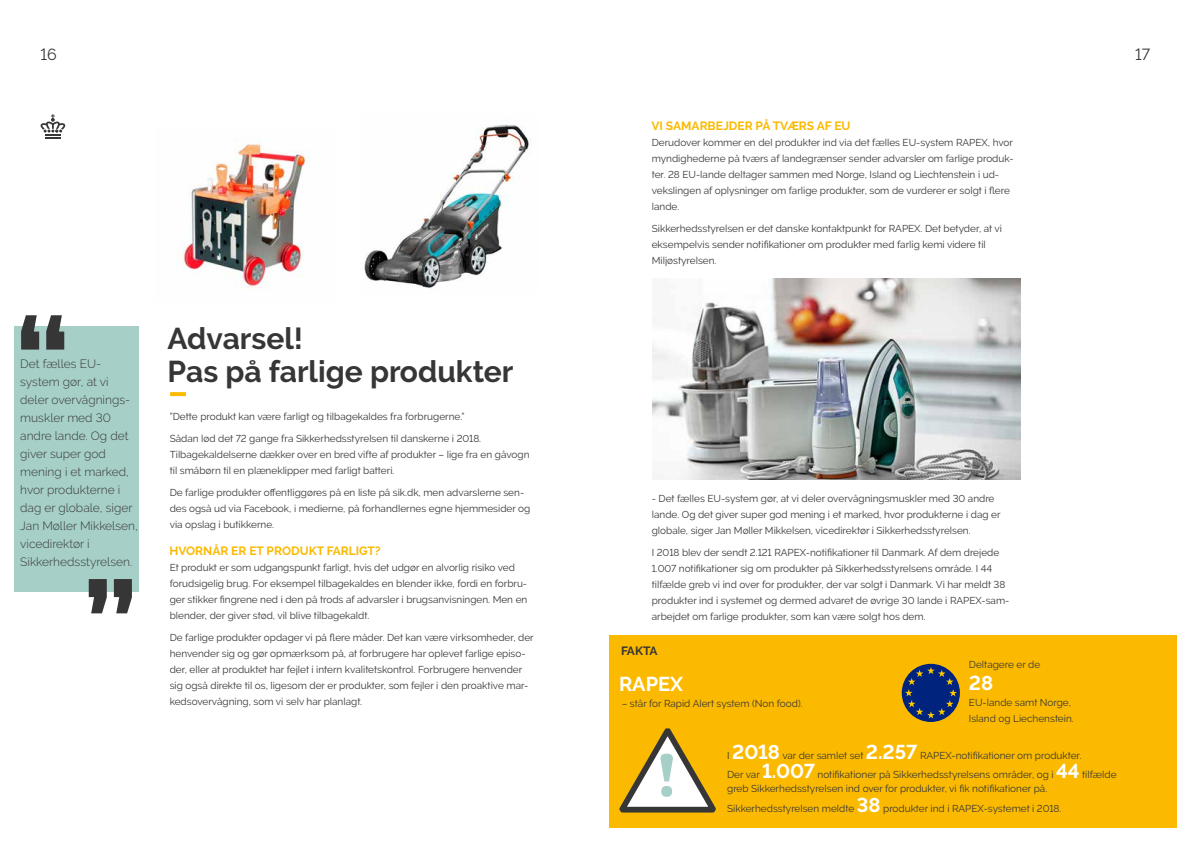
<style>
.page{position:relative;width:1191px;height:842px;background:#fff}
.page>*{position:absolute;margin:0;border:0;box-sizing:border-box;transform-origin:0 0}
.t1{font:700 63px "Britannic";color:#a6cfc8}
.t2{font:700 30px/33px "Raleway";color:#373636}
.t3{font:700 20px "Raleway";color:#fff}
.t4{font:16px "Raleway";color:#373636}
.t5{font:300 12px/18px "Raleway";color:#373636}
.t6{font:700 12px "Raleway";color:#fbba00}
.t7{font:700 12px "Raleway";letter-spacing:-.035em;color:#373636}
.t8{font:10px/16px "Raleway";color:#373636}
.s1{font-weight:700;font-size:20px;color:#fff}
</style>
<div class="page">
<img style="left:182px;top:139px;width:127px;height:150px">
<img style="left:652px;top:278px;width:368px;height:202px">
<div style="left:609px;top:636px;width:567px;height:192px;background:#fbba00"></div>
<svg style="left:901px;top:664px;width:59px;height:58px"></svg>
<svg style="left:905px;top:667px;width:52px;height:51px;background:#2b3f67"></svg>
<svg style="left:619px;top:728px;width:97px;height:85px"></svg>
<svg style="left:170px;top:392px;width:16px;height:4px"></svg>
<svg style="left:41px;top:114px;width:24px;height:24px"></svg>
<div style="left:14px;top:326px;width:125px;height:265px;background:#a6cfc8"></div>
<svg style="left:21px;top:315px;width:43px;height:35px"></svg>
<svg style="left:89px;top:579px;width:43px;height:34px"></svg>
<img style="left:364px;top:124px;width:167px;height:165px">
<h3 class="t4" style="left:41px;top:45px;width:18px">16</h3>
<h3 class="t4" style="left:1135px;top:45px;width:16px">17</h3>
<p class="t5" style="left:20px;top:354px;width:119px">Det fælles EU&shy;system gør, at vi deler overvågnings&shy;muskler med 30 andre lande. Og det giver super god mening i et marked, hvor produkterne i dag er globale, siger<br>Jan Møller Mikkelsen, vicedirektør i<br>Sikkerhedsstyrelsen.</p>
<h2 class="t2" style="left:168px;top:322px;width:347px">Advarsel!<br>Pas på farlige produkter</h2>
<p class="t8" style="left:170px;top:406px;width:313px;line-height:21.7px">”Dette produkt kan være farligt og tilbagekaldes fra forbrugerne.”<br>Sådan lød det 72 gange fra Sikkerhedsstyrelsen til danskerne i 2018.</p>
<p class="t8" style="left:170px;top:446px;width:361px">Tilbagekaldelserne dækker over en bred vifte af produkter – lige fra en gåvogn til småbørn til en plæneklipper med farligt batteri.</p>
<p class="t8" style="left:170px;top:484px;width:362px">De farlige produkter offentliggøres på en liste på sik.dk, men advarslerne sen&shy;des også ud via Facebook, i medierne, på forhandlernes egne hjemmesider og via opslag i butikkerne.</p>
<p class="t6" style="left:169px;top:544px;width:213px">HVORNÅR ER ET PRODUKT FARLIGT?</p>
<p class="t8" style="left:170px;top:559px;width:359px">Et produkt er som udgangspunkt farligt, hvis det udgør en alvorlig risiko ved forudsigelig brug. For eksempel tilbagekaldes en blender ikke, fordi en forbru&shy;ger stikker fingrene ned i den på trods af advarsler i brugsanvisningen. Men en blender, der giver stød, vil blive tilbagekaldt.</p>
<p class="t8" style="left:170px;top:629px;width:365px">De farlige produkter opdager vi på flere måder. Det kan være virksomheder, der henvender sig og gør opmærksom på, at forbrugere har oplevet farlige episo&shy;der, eller at produktet har fejlet i intern kvalitetskontrol. Forbrugere henvender sig også direkte til os, ligesom der er produkter, som fejler i den proaktive mar&shy;kedsovervågning, som vi selv har planlagt.</p>
<p class="t6" style="left:651px;top:119px;width:201px">VI SAMARBEJDER PÅ TVÆRS AF EU</p>
<p class="t8" style="left:652px;top:135px;width:363px">Derudover kommer en del produkter ind via det fælles EU-system RAPEX, hvor myndighederne på tværs af landegrænser sender advarsler om farlige produk&shy;ter. 28 EU-lande deltager sammen med Norge, Island og Liechtenstein i ud&shy;vekslingen af oplysninger om farlige produkter, som de vurderer er solgt i flere lande.</p>
<p class="t8" style="left:652px;top:220px;width:352px">Sikkerhedsstyrelsen er det danske kontaktpunkt for RAPEX. Det betyder, at vi eksempelvis sender notifikationer om produkter med farlig kemi videre til<br>Miljøstyrelsen.</p>
<p class="t8" style="left:652px;top:491px;width:350px">- Det fælles EU-system gør, at vi deler overvågningsmuskler med 30 andre lande. Og det giver super god mening i et marked, hvor produkterne i dag er globale, siger Jan Møller Mikkelsen, vicedirektør i Sikkerhedsstyrelsen.</p>
<p class="t8" style="left:652px;top:544px;width:359px">I 2018 blev der sendt 2.121 RAPEX-notifikationer til Danmark. Af dem drejede 1.007 notifikationer sig om produkter på Sikkerhedsstyrelsens område. I 44 tilfælde greb vi ind over for produkter, der var solgt i Danmark. Vi har meldt 38 produkter ind i systemet og dermed advaret de øvrige 30 lande i RAPEX-sam&shy;arbejdet om farlige produkter, som kan være solgt hos dem.</p>
<p class="t7" style="left:621px;top:644px;width:38px">FAKTA</p>
<p class="t8" style="left:969px;top:657px;width:73px">Deltagere er de</p>
<h3 class="t3" style="left:969px;top:672px;width:26px">28</h3>
<p class="t8" style="left:969px;top:694px;width:106px">EU-lande samt Norge,<br>Island og Liechenstein.</p>
<p class="t8" style="left:727px;top:745px;width:391px;line-height:19.7px">I <span class="s1">2018</span> var der samlet set <span class="s1">2.257</span> RAPEX-notifikationer om produkter.<br>Der var <span class="s1">1.007</span> notifikationer på Sikkerhedsstyrelsens områder, og i <span class="s1">44</span> tilfælde</p>
<p class="t8" style="left:727px;top:779px;width:336px;line-height:19.7px">greb Sikkerhedsstyrelsen ind over for produkter, vi fik notifikationer på.<br>Sikkerhedsstyrelsen meldte <span class="s1">38</span> produkter ind i RAPEX-systemet i 2018.</p>
<h3 class="t3" style="left:619px;top:673px;width:65px">RAPEX</h3>
<p class="t8" style="left:621px;top:695px;width:182px">– står for Rapid Alert system (Non food).</p>
<h1 class="t1" style="left:655px;top:740px;width:24px">!</h1>
</div>
